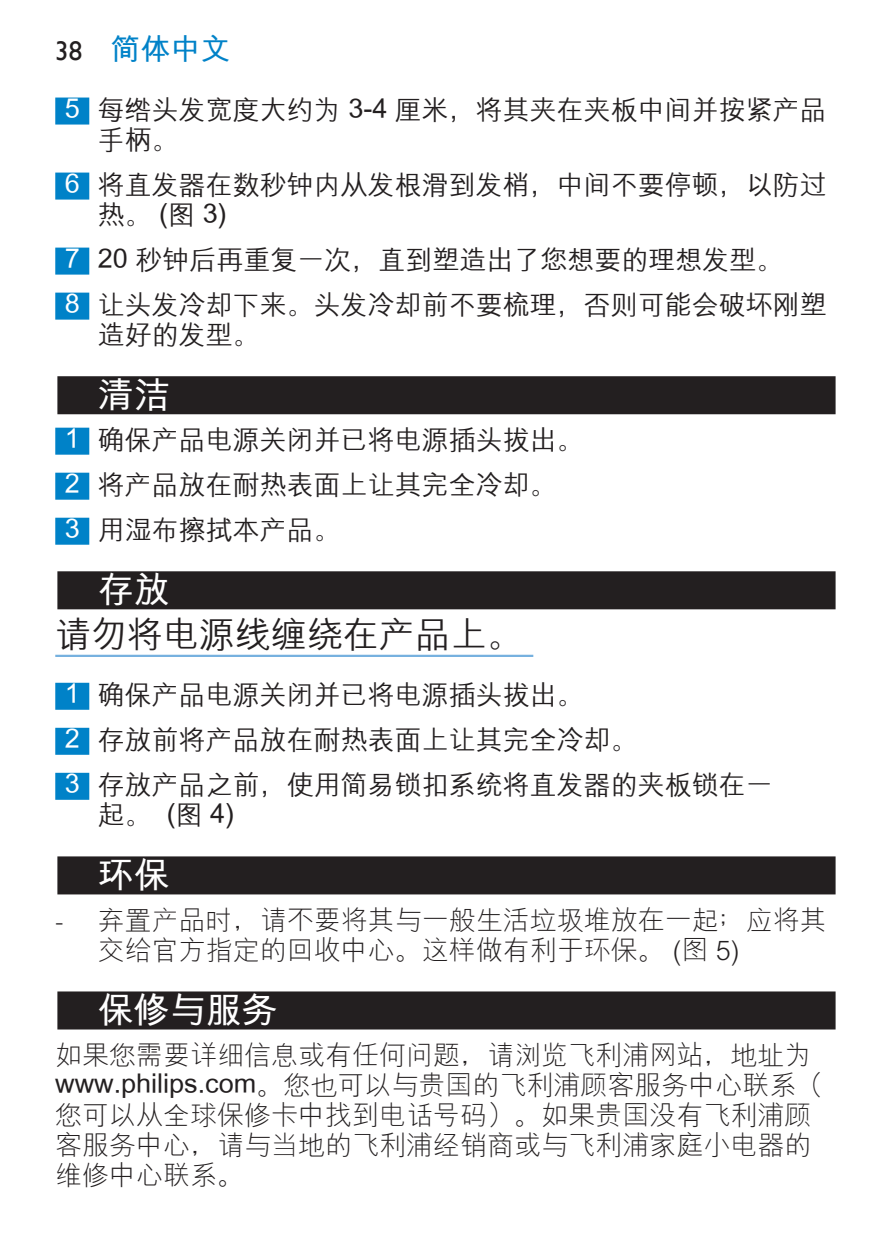
<style>
.page{position:relative;width:893px;height:1259px;background:#fff}
.page>*{position:absolute;margin:0;border:0;box-sizing:border-box;transform-origin:0 0}
.t1{font:36px "M Hei GB Medium";color:#231f20}
.t2{font:36px "M Hei GB Bold";color:#fff}
.t3{font:30px "M Hei GB Bold";color:#0082c8}
.t4{font:27px/45px "M Hei GB Medium";color:#231f20}
.t5{font:27px/30px "M Hei GB Light";color:#231f20}
.t6{font:27px "Gill Sans Alt One WGL Light";color:#231f20}
.s1{font-family:"Gill Sans Alt One WGL";font-size:27px;color:#231f20}
.s2{color:#fff}
.s3{font-family:"M Hei GB Medium"}
</style>
<div class="page">
<div style="left:55px;top:98px;width:34px;height:27px;background:#0082c8"></div>
<div style="left:55px;top:173px;width:34px;height:27px;background:#0082c8"></div>
<div style="left:55px;top:248px;width:34px;height:27px;background:#0082c8"></div>
<div style="left:55px;top:293px;width:34px;height:27px;background:#0082c8"></div>
<div style="left:55px;top:374px;width:783px;height:43px;background:linear-gradient(to right,#c3c2c2,#c3c2c2)"></div>
<div style="left:57px;top:376px;width:779px;height:38px;background:#231f20"></div>
<div style="left:55px;top:428px;width:34px;height:27px;background:#0082c8"></div>
<div style="left:55px;top:473px;width:34px;height:27px;background:#0082c8"></div>
<div style="left:55px;top:518px;width:34px;height:27px;background:#0082c8"></div>
<div style="left:55px;top:569px;width:783px;height:43px;background:linear-gradient(to right,#b3b1b2,#b3b1b2)"></div>
<div style="left:57px;top:571px;width:779px;height:38px;background:#231f20"></div>
<hr style="left:55px;top:655px;width:478px;height:2px;background:#76b1df">
<div style="left:55px;top:683px;width:34px;height:27px;background:#0082c8"></div>
<div style="left:55px;top:728px;width:34px;height:27px;background:#0082c8"></div>
<div style="left:55px;top:773px;width:34px;height:27px;background:#0082c8"></div>
<div style="left:55px;top:854px;width:783px;height:43px;background:linear-gradient(to right,#9a9898,#9a9898)"></div>
<div style="left:57px;top:856px;width:779px;height:38px;background:#231f20"></div>
<div style="left:55px;top:989px;width:783px;height:43px;background:linear-gradient(to right,#8d8b8c,#8d8b8c)"></div>
<div style="left:57px;top:991px;width:779px;height:38px;background:#231f20"></div>
<p class="t3" style="left:55px;top:34px;width:177px"><span class="s1">38</span> 简体中文</p>
<p class="t4" style="left:98px;top:95px;width:731px;line-height:30px;text-indent:-33px"><span class="s2">5</span> 每绺头发宽度大约为 3-4 厘米，将其夹在夹板中间并按紧产品手柄。</p>
<p class="t4" style="left:98px;top:170px;width:731px;line-height:30px;text-indent:-33px"><span class="s2">6</span> 将直发器在数秒钟内从发根滑到发梢，中间不要停顿，以防过热。 (图 3)</p>
<p class="t4" style="left:65px;top:237px;width:764px"><span class="s2">7</span> 20 秒钟后再重复一次，直到塑造出了您想要的理想发型。<br><span class="s2">8</span> 让头发冷却下来。头发冷却前不要梳理，否则可能会破坏刚塑</p>
<p class="t4" style="left:98px;top:312px;width:164px">造好的发型。</p>
<h1 class="t2" style="left:98px;top:377px;width:73px">清洁</h1>
<p class="t4" style="left:65px;top:417px;width:521px"><span class="s2">1</span> 确保产品电源关闭并已将电源插头拔出。<br><span class="s2">2</span> 将产品放在耐热表面上让其完全冷却。<br><span class="s2">3</span> 用湿布擦拭本产品。</p>
<h1 class="t2" style="left:98px;top:572px;width:73px">存放</h1>
<h1 class="t1" style="left:55px;top:617px;width:470px">请勿将电源线缠绕在产品上。</h1>
<p class="t4" style="left:65px;top:673px;width:710px"><span class="s2">1</span> 确保产品电源关闭并已将电源插头拔出。<br><span class="s2">2</span> 存放前将产品放在耐热表面上让其完全冷却。<br><span class="s2">3</span> 存放产品之前，使用简易锁扣系统将直发器的夹板锁在一</p>
<p class="t4" style="left:98px;top:793px;width:138px">起。 (图 4)</p>
<h1 class="t2" style="left:98px;top:857px;width:73px">环保</h1>
<p class="t5" style="left:98px;top:906px;width:730px">弃置产品时，请不要将其与一般生活垃圾堆放在一起；应将其交给官方指定的回收中心。这样做有利于环保。 (图 5)</p>
<h1 class="t2" style="left:98px;top:992px;width:182px">保修与服务</h1>
<p class="t5" style="left:55px;top:1041px;width:770px">如果您需要详细信息或有任何问题，请浏览飞利浦网站，地址为<span class="s3">www.philips.com</span>。您也可以与贵国的飞利浦顾客服务中心联系（您可以从全球保修卡中找到电话号码）。如果贵国没有飞利浦顾客服务中心，请与当地的飞利浦经销商或与飞利浦家庭小电器的维修中心联系。</p>
<p class="t6" style="left:55px;top:903px;width:10px">-</p>
</div>
